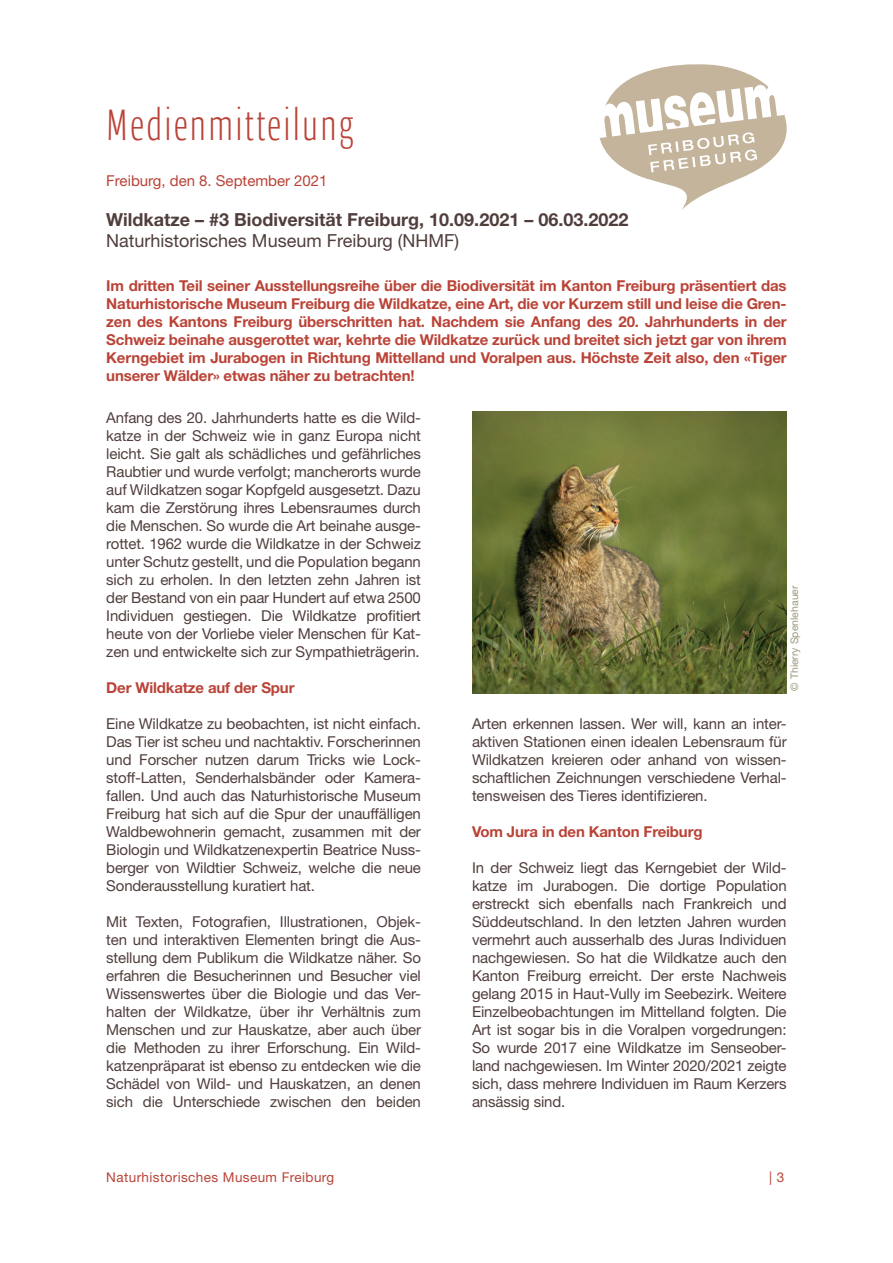
<style>
.page{position:relative;width:893px;height:1263px;background:#fff}
.page>*{position:absolute;margin:0;border:0;box-sizing:border-box;transform-origin:0 0}
.t1{font:300 45px "Ardoise Std Compact";letter-spacing:.05em;color:#ba4337}
.t2{font:700 18px "Helvetica Neue";color:#503e3c}
.t3{font:18px "Helvetica Neue";color:#503e3c}
.t4{font:15px/18px "Helvetica Neue";letter-spacing:-.01em;color:#503e3c;text-align:justify}
.t5{font:700 15px/18px "Helvetica Neue";letter-spacing:-.01em;color:#ba4337;text-align:justify}
.t6{font:15px "Helvetica Neue";color:#ba4337}
.t7{font:13.5px "Helvetica Neue";letter-spacing:.03em;color:#ba4337}
.t8{font:10.5px "Helvetica Neue";color:#9d9a7c}
</style>
<div class="page">
<svg style="left:599px;top:64px;width:188px;height:146px"></svg>
<img style="left:472px;top:411px;width:315px;height:282px">
<h1 class="t1" style="left:106px;top:99px;width:249px">Medienmitteilung</h1>
<p class="t6" style="left:106px;top:172px;width:223px">Freiburg, den 8. September 2021</p>
<p class="t2" style="left:106px;top:208px;width:524px">Wildkatze – #3 Biodiversität Freiburg, 10.09.2021 – 06.03.2022</p>
<p class="t3" style="left:106px;top:230px;width:354px">Naturhistorisches Museum Freiburg (NHMF)</p>
<p class="t5" style="left:106px;top:277px;width:682px">Im dritten Teil seiner Ausstellungsreihe über die Biodiversität im Kanton Freiburg präsentiert das Naturhistorische Museum Freiburg die Wildkatze, eine Art, die vor Kurzem still und leise die Gren&shy;zen des Kantons Freiburg überschritten hat. Nachdem sie Anfang des 20. Jahrhunderts in der Schweiz beinahe ausgerottet war, kehrte die Wildkatze zurück und breitet sich jetzt gar von ihrem Kerngebiet im Jurabogen in Richtung Mittelland und Voralpen aus. Höchste Zeit also, den «Tiger unserer Wälder» etwas näher zu betrachten!</p>
<p class="t4" style="left:106px;top:408px;width:316px">Anfang des 20. Jahrhunderts hatte es die Wild&shy;katze in der Schweiz wie in ganz Europa nicht leicht. Sie galt als schädliches und gefährliches Raubtier und wurde verfolgt; mancherorts wurde auf Wildkatzen sogar Kopfgeld ausgesetzt. Dazu kam die Zerstörung ihres Lebensraumes durch die Menschen. So wurde die Art beinahe ausge&shy;rottet. 1962 wurde die Wildkatze in der Schweiz unter Schutz gestellt, und die Population begann sich zu erholen. In den letzten zehn Jahren ist der Bestand von ein paar Hundert auf etwa 2500<br>Individuen gestiegen. Die Wildkatze profitiert heute von der Vorliebe vieler Menschen für Kat&shy;zen und entwickelte sich zur Sympathieträgerin.</p>
<p class="t5" style="left:106px;top:678px;width:190px">Der Wildkatze auf der Spur</p>
<p class="t4" style="left:106px;top:714px;width:316px">Eine Wildkatze zu beobachten, ist nicht einfach.<br>Das Tier ist scheu und nachtaktiv. Forscherinnen und Forscher nutzen darum Tricks wie Lock&shy;stoff-Latten, Senderhalsbänder oder Kamera&shy;fallen. Und auch das Naturhistorische Museum Freiburg hat sich auf die Spur der unauffälligen Waldbewohnerin gemacht, zusammen mit der Biologin und Wildkatzenexpertin Beatrice Nuss&shy;berger von Wildtier Schweiz, welche die neue Sonderausstellung kuratiert hat.</p>
<p class="t4" style="left:106px;top:912px;width:316px">Mit Texten, Fotografien, Illustrationen, Objek&shy;ten und interaktiven Elementen bringt die Aus&shy;stellung dem Publikum die Wildkatze näher. So erfahren die Besucherinnen und Besucher viel Wissenswertes über die Biologie und das Ver&shy;halten der Wildkatze, über ihr Verhältnis zum Menschen und zur Hauskatze, aber auch über die Methoden zu ihrer Erforschung. Ein Wild&shy;katzenpräparat ist ebenso zu entdecken wie die Schädel von Wild- und Hauskatzen, an denen sich die Unterschiede zwischen den beiden</p>
<p class="t8" style="left:788px;top:691px;width:107px;rotate:-90deg">© Thierry Spenlehauer</p>
<p class="t4" style="left:472px;top:714px;width:316px">Arten erkennen lassen. Wer will, kann an inter&shy;aktiven Stationen einen idealen Lebensraum für Wildkatzen kreieren oder anhand von wissen&shy;schaftlichen Zeichnungen verschiedene Verhal&shy;tensweisen des Tieres identifizieren.</p>
<p class="t5" style="left:472px;top:822px;width:232px">Vom Jura in den Kanton Freiburg</p>
<p class="t4" style="left:472px;top:858px;width:316px">In der Schweiz liegt das Kerngebiet der Wild&shy;katze im Jurabogen. Die dortige Population erstreckt sich ebenfalls nach Frankreich und Süddeutschland. In den letzten Jahren wurden vermehrt auch ausserhalb des Juras Individuen nachgewiesen. So hat die Wildkatze auch den Kanton Freiburg erreicht. Der erste Nachweis gelang 2015 in Haut-Vully im Seebezirk. Weitere Einzelbeobachtungen im Mittelland folgten. Die Art ist sogar bis in die Voralpen vorgedrungen:<br>So wurde 2017 eine Wildkatze im Senseober&shy;land nachgewiesen. Im Winter 2020/2021 zeigte sich, dass mehrere Individuen im Raum Kerzers ansässig sind.</p>
<p class="t7" style="left:106px;top:1169px;width:229px">Naturhistorisches Museum Freiburg</p>
<p class="t7" style="left:769px;top:1169px;width:17px">| 3</p>
</div>
